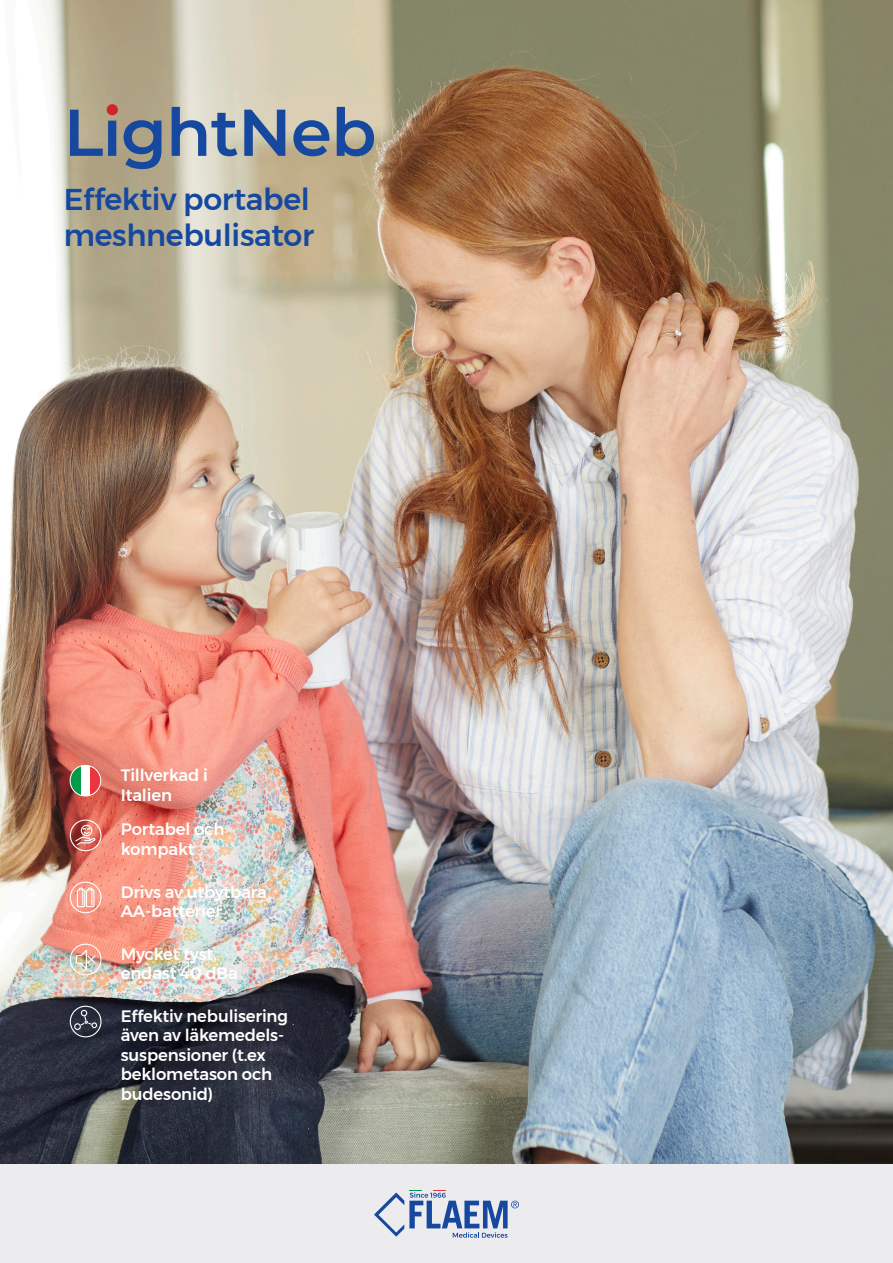
<style>
.page{position:relative;width:893px;height:1263px;background:#fff}
.page>*{position:absolute;margin:0;border:0;box-sizing:border-box;transform-origin:0 0}
.t1{font:600 66px "Montserrat";letter-spacing:-.01em;color:#15489e}
.t2{font:500 30px "Montserrat";letter-spacing:-.01em;color:#15489e}
.t3{font:500 16.5px/19.5px "Montserrat";letter-spacing:-.01em;color:#fff}
</style>
<div class="page">
<img style="left:0;top:0;width:893px;height:1165px">
<div style="left:0;top:1165px;width:893px;height:98px;background:#ececee"></div>
<svg style="left:374px;top:1190px;width:145px;height:48px"></svg>
<svg style="left:70px;top:765px;width:31px;height:31px"></svg>
<svg style="left:70px;top:765px;width:10px;height:31px"></svg>
<svg style="left:91px;top:765px;width:10px;height:31px"></svg>
<div style="left:70px;top:765px;width:31px;height:31px;border:1px solid #fff;border-radius:50%"></div>
<div style="left:70px;top:819px;width:32px;height:32px;border:1px solid #fff;border-radius:50%"></div>
<div style="left:81px;top:825px;width:11px;height:11px;border:1px solid #fff;border-radius:50%"></div>
<svg style="left:74px;top:827px;width:22px;height:19px"></svg>
<div style="left:70px;top:881px;width:32px;height:32px;border:1px solid #fff;border-radius:50%"></div>
<svg style="left:76px;top:887px;width:19px;height:21px"></svg>
<div style="left:70px;top:944px;width:32px;height:31px;border:1px solid #fff;border-radius:50%"></div>
<svg style="left:75px;top:947px;width:21px;height:24px"></svg>
<div style="left:70px;top:1006px;width:32px;height:31px;border:1px solid #fff;border-radius:50%"></div>
<svg style="left:74px;top:1009px;width:24px;height:21px"></svg>
<div style="left:107px;top:104px;width:11px;height:11px;background:#d1232a;border-radius:50%"></div>
<p class="t1" style="left:64px;top:86px;width:314px">LightNeb</p>
<p class="t2" style="left:64px;top:176px;width:248px">Effektiv portabel</p>
<p class="t2" style="left:64px;top:212px;width:252px">meshnebulisator</p>
<p class="t3" style="left:121px;top:765px;width:89px">Tillverkad i</p>
<p class="t3" style="left:121px;top:785px;width:53px">Italien</p>
<p class="t3" style="left:121px;top:820px;width:105px">Portabel och</p>
<p class="t3" style="left:121px;top:839px;width:75px">kompakt</p>
<p class="t3" style="left:121px;top:882px;width:148px">Drivs av utbytbara</p>
<p class="t3" style="left:121px;top:901px;width:103px">AA-batterier</p>
<p class="t3" style="left:121px;top:944px;width:98px">Mycket tyst,</p>
<p class="t3" style="left:121px;top:963px;width:118px">endast 40 dBa</p>
<p class="t3" style="left:121px;top:1006px;width:169px">Effektiv nebulisering</p>
<p class="t3" style="left:121px;top:1025px;width:165px">även av läkemedels-</p>
<p class="t3" style="left:121px;top:1045px;width:146px">suspensioner (t.ex</p>
<p class="t3" style="left:121px;top:1064px;width:153px">beklometason och budesonid)</p>
</div>
